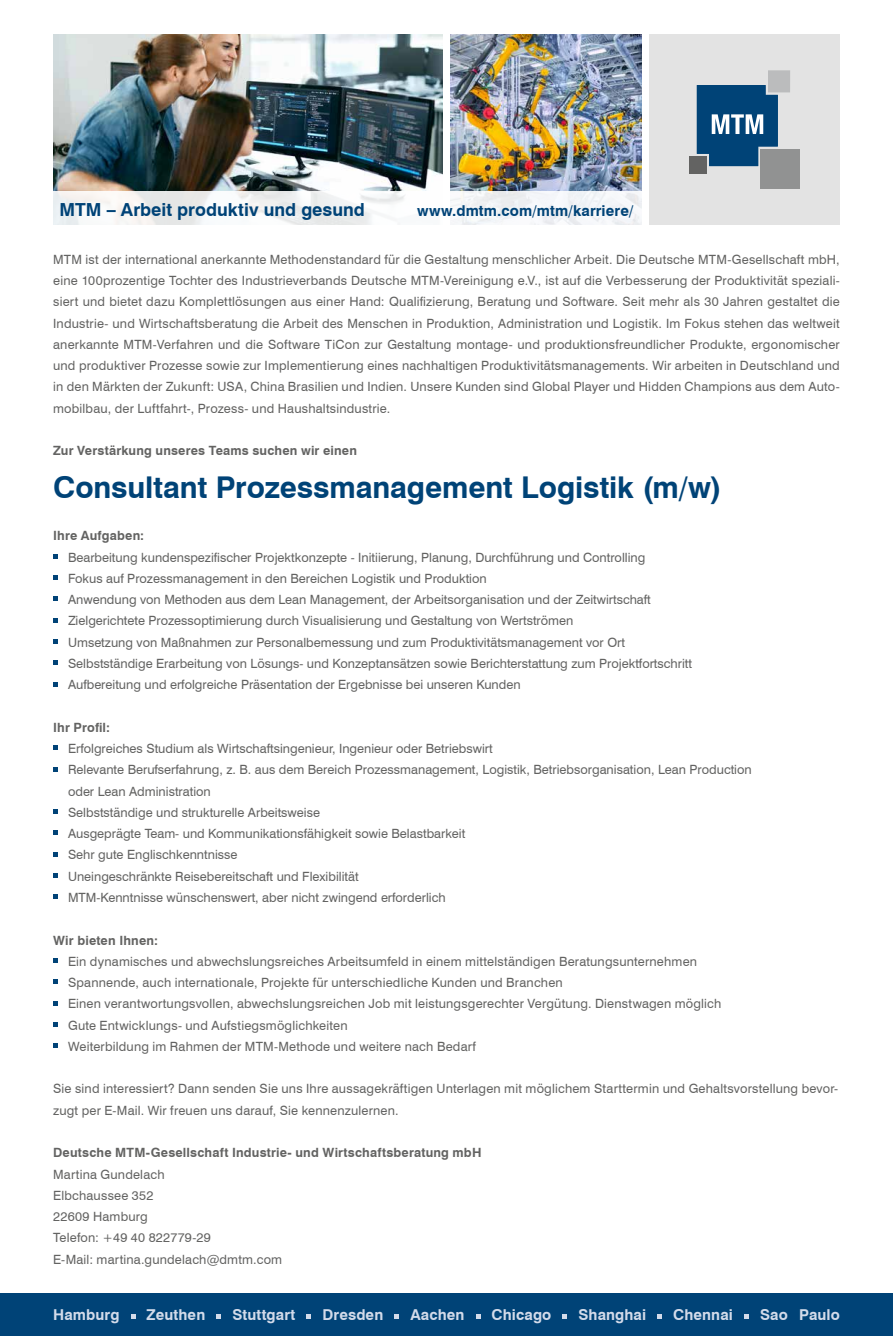
<style>
.page{position:relative;width:893px;height:1336px;background:#fff}
.page>*{position:absolute;margin:0;border:0;box-sizing:border-box;transform-origin:0 0}
.t1{font:700 30px "Swiss 721 BT";letter-spacing:-.005em;color:#004377}
.t2{font:700 18px "Swiss 721 BT";color:#004377}
.t3{font:700 15px "Swiss 721 BT";letter-spacing:.005em;color:#d3dbea}
.t4{font:700 15px "Swiss 721 BT";letter-spacing:.01em;color:#004377}
.t5{font:12.75px/21.3px "Swiss 721 BT";color:#636362}
.t6{font:700 12.75px "Swiss 721 BT";letter-spacing:.015em;color:#636362}
</style>
<div class="page">
<div style="left:0;top:1293px;width:893px;height:42px;background:#004377"></div>
<svg style="left:131px;top:1314px;width:4px;height:4px"></svg>
<svg style="left:217px;top:1314px;width:4px;height:4px"></svg>
<svg style="left:307px;top:1314px;width:4px;height:4px"></svg>
<svg style="left:395px;top:1314px;width:4px;height:4px"></svg>
<svg style="left:476px;top:1314px;width:4px;height:4px"></svg>
<svg style="left:563px;top:1314px;width:4px;height:4px"></svg>
<svg style="left:657px;top:1314px;width:5px;height:4px"></svg>
<svg style="left:744px;top:1314px;width:5px;height:4px"></svg>
<svg style="left:53px;top:554px;width:5px;height:4px"></svg>
<svg style="left:53px;top:575px;width:5px;height:5px"></svg>
<svg style="left:53px;top:596px;width:5px;height:5px"></svg>
<svg style="left:53px;top:618px;width:5px;height:4px"></svg>
<svg style="left:53px;top:639px;width:5px;height:4px"></svg>
<svg style="left:53px;top:660px;width:5px;height:5px"></svg>
<svg style="left:53px;top:682px;width:5px;height:4px"></svg>
<svg style="left:53px;top:745px;width:5px;height:5px"></svg>
<svg style="left:53px;top:767px;width:5px;height:4px"></svg>
<svg style="left:53px;top:809px;width:5px;height:4px"></svg>
<svg style="left:53px;top:830px;width:5px;height:5px"></svg>
<svg style="left:53px;top:852px;width:5px;height:4px"></svg>
<svg style="left:53px;top:873px;width:5px;height:4px"></svg>
<svg style="left:53px;top:894px;width:5px;height:4px"></svg>
<svg style="left:53px;top:958px;width:5px;height:4px"></svg>
<svg style="left:53px;top:979px;width:5px;height:4px"></svg>
<svg style="left:53px;top:1001px;width:5px;height:4px"></svg>
<svg style="left:53px;top:1022px;width:5px;height:4px"></svg>
<svg style="left:53px;top:1043px;width:5px;height:4px"></svg>
<div style="left:649px;top:34px;width:191px;height:190px;background:#e3e3e3"></div>
<div style="left:689px;top:156px;width:18px;height:17px;background:#636362"></div>
<svg style="left:697px;top:85px;width:81px;height:81px;background:#215a86"></svg>
<div style="left:768px;top:70px;width:22px;height:22px;background:#bbbcbd"></div>
<div style="left:761px;top:149px;width:39px;height:39px;background:#919292"></div>
<img style="left:451px;top:34px;width:190px;height:157px">
<img style="left:53px;top:34px;width:389px;height:157px">
<div style="left:49px;top:191px;width:596px;height:34px;background:linear-gradient(to right,#f1f1f0,#f4f5f8)"></div>
<h2 class="t2" style="left:60px;top:198px;width:307px">MTM – Arbeit produktiv und gesund</h2>
<p class="t4" style="left:417px;top:201px;width:218px">www.dmtm.com/mtm/karriere/</p>
<p class="t5" style="left:53px;top:248px;width:788px;text-align:justify">MTM ist der international anerkannte Methodenstandard für die Gestaltung menschlicher Arbeit. Die Deutsche MTM-Gesellschaft mbH, eine 100prozentige Tochter des Industrieverbands Deutsche MTM-Vereinigung e.V., ist auf die Verbesserung der Produktivität speziali&shy;siert und bietet dazu Komplettlösungen aus einer Hand: Qualifizierung, Beratung und Software. Seit mehr als 30 Jahren gestaltet die Industrie- und Wirtschaftsberatung die Arbeit des Menschen in Produktion, Administration und Logistik. Im Fokus stehen das weltweit anerkannte MTM-Verfahren und die Software TiCon zur Gestaltung montage- und produktionsfreundlicher Produkte, ergonomischer und produktiver Prozesse sowie zur Implementierung eines nachhaltigen Produktivitätsmanagements. Wir arbeiten in Deutschland und in den Märkten der Zukunft: USA, China Brasilien und Indien. Unsere Kunden sind Global Player und Hidden Champions aus dem Auto&shy;mobilbau, der Luftfahrt-, Prozess- und Haushaltsindustrie.</p>
<p class="t6" style="left:53px;top:443px;width:305px">Zur Verstärkung unseres Teams suchen wir einen</p>
<h1 class="t1" style="left:53px;top:469px;width:670px">Consultant Prozessmanagement Logistik (m/w)</h1>
<p class="t6" style="left:53px;top:528px;width:93px">Ihre Aufgaben:</p>
<p class="t5" style="left:68px;top:546px;width:625px">Bearbeitung kundenspezifischer Projektkonzepte - Initiierung, Planung, Durchführung und Controlling<br>Fokus auf Prozessmanagement in den Bereichen Logistik und Produktion<br>Anwendung von Methoden aus dem Lean Management, der Arbeitsorganisation und der Zeitwirtschaft Zielgerichtete Prozessoptimierung durch Visualisierung und Gestaltung von Wertströmen<br>Umsetzung von Maßnahmen zur Personalbemessung und zum Produktivitätsmanagement vor Ort Selbstständige Erarbeitung von Lösungs- und Konzeptansätzen sowie Berichterstattung zum Projektfortschritt Aufbereitung und erfolgreiche Präsentation der Ergebnisse bei unseren Kunden</p>
<p class="t6" style="left:53px;top:719px;width:58px">Ihr Profil:</p>
<p class="t5" style="left:68px;top:737px;width:685px">Erfolgreiches Studium als Wirtschaftsingenieur, Ingenieur oder Betriebswirt<br>Relevante Berufserfahrung, z. B. aus dem Bereich Prozessmanagement, Logistik, Betriebsorganisation, Lean Production oder Lean Administration<br>Selbstständige und strukturelle Arbeitsweise<br>Ausgeprägte Team- und Kommunikationsfähigkeit sowie Belastbarkeit<br>Sehr gute Englischkenntnisse<br>Uneingeschränkte Reisebereitschaft und Flexibilität<br>MTM-Kenntnisse wünschenswert, aber nicht zwingend erforderlich</p>
<p class="t6" style="left:53px;top:932px;width:106px">Wir bieten Ihnen:</p>
<p class="t5" style="left:68px;top:950px;width:655px">Ein dynamisches und abwechslungsreiches Arbeitsumfeld in einem mittelständigen Beratungsunternehmen Spannende, auch internationale, Projekte für unterschiedliche Kunden und Branchen<br>Einen verantwortungsvollen, abwechslungsreichen Job mit leistungsgerechter Vergütung. Dienstwagen möglich Gute Entwicklungs- und Aufstiegsmöglichkeiten<br>Weiterbildung im Rahmen der MTM-Methode und weitere nach Bedarf</p>
<p class="t5" style="left:53px;top:1077px;width:787px">Sie sind interessiert? Dann senden Sie uns Ihre aussagekräftigen Unterlagen mit möglichem Starttermin und Gehaltsvorstellung bevor&shy;zugt per E-Mail. Wir freuen uns darauf, Sie kennenzulernen.</p>
<p class="t6" style="left:53px;top:1144px;width:430px">Deutsche MTM-Gesellschaft Industrie- und Wirtschaftsberatung mbH</p>
<p class="t5" style="left:53px;top:1163px;width:231px">Martina Gundelach<br>Elbchaussee 352<br>22609 Hamburg<br>Telefon: +49 40 822779-29<br>E-Mail: martina.gundelach@dmtm.com</p>
<p class="t3" style="left:53px;top:1305px;width:68px">Hamburg</p>
<p class="t3" style="left:147px;top:1305px;width:60px">Zeuthen</p>
<p class="t3" style="left:232px;top:1305px;width:64px">Stuttgart</p>
<p class="t3" style="left:322px;top:1305px;width:62px">Dresden</p>
<p class="t3" style="left:410px;top:1305px;width:56px">Aachen</p>
<p class="t3" style="left:492px;top:1305px;width:61px">Chicago</p>
<p class="t3" style="left:578px;top:1305px;width:69px">Shanghai</p>
<p class="t3" style="left:673px;top:1305px;width:61px">Chennai</p>
<p class="t3" style="left:760px;top:1305px;width:81px">Sao Paulo</p>
</div>
